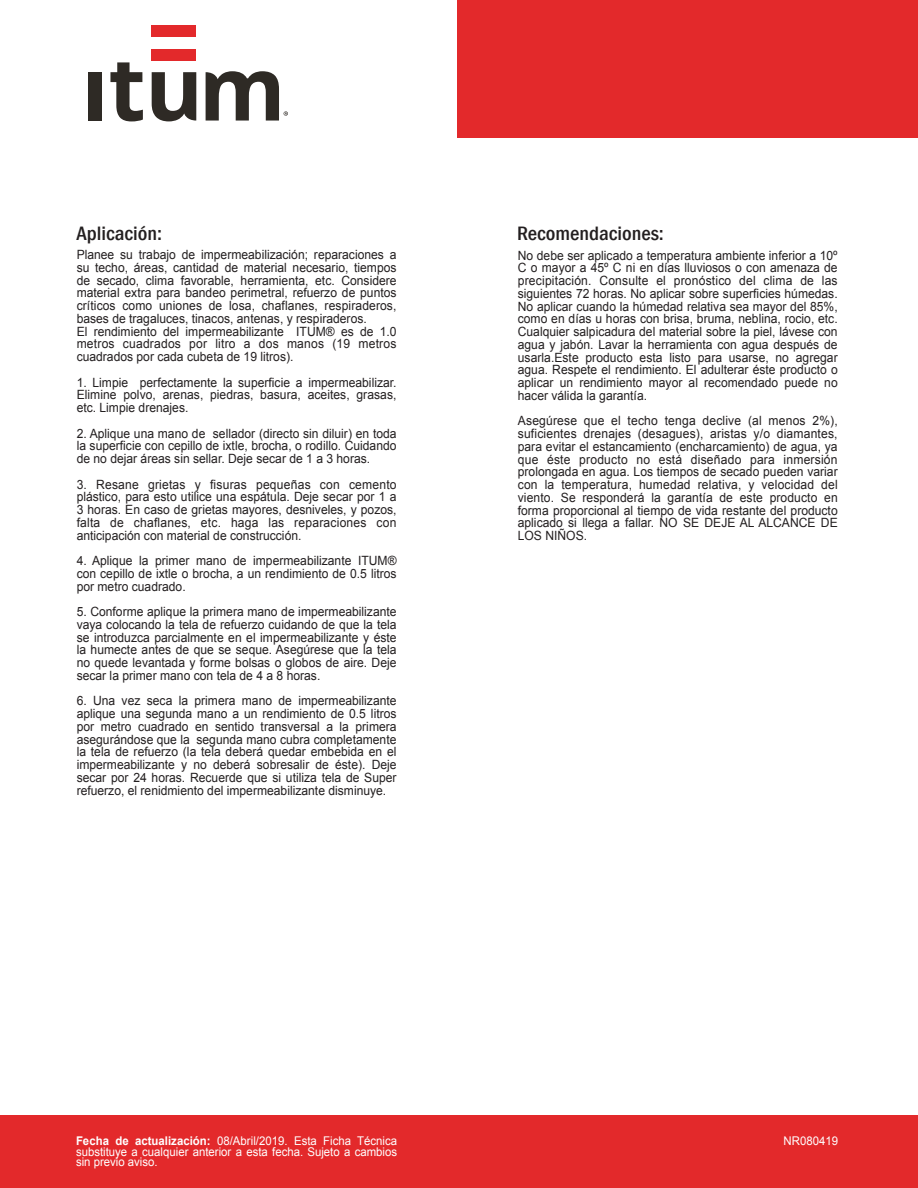
<style>
.page{position:relative;width:918px;height:1188px;background:#fff}
.page>*{position:absolute;margin:0;border:0;box-sizing:border-box;transform-origin:0 0}
.t1{font:500 condensed 19.95px "Franklin Gothic";color:#231f20;scale:1.05 1}
.t2{font:12.75px/12.8px "Arial";color:#231f20;text-align:justify;scale:.95 1}
.t3{font:12px/10.5px "Arial";color:#fff;text-align:justify;scale:.95 1}
.s1{font-weight:700}
</style>
<div class="page">
<div style="left:458px;top:0;width:460px;height:138px;background:#e3292b"></div>
<div style="left:0;top:1115px;width:918px;height:73px;background:#e3292b"></div>
<svg style="left:110px;top:62px;width:33px;height:59px"></svg>
<div style="left:152px;top:49px;width:44px;height:12px;background:#e3292b"></div>
<div style="left:152px;top:26px;width:44px;height:11px;background:#e3292b"></div>
<div style="left:88px;top:72px;width:13px;height:49px;background:#2e2a25"></div>
<svg style="left:152px;top:72px;width:44px;height:49px"></svg>
<svg style="left:206px;top:71px;width:82px;height:50px"></svg>
<h1 class="t1" style="left:76px;top:220px;width:83px">Aplicación:</h1>
<p class="t2" style="left:77px;top:248px;width:338px;text-align:left">Planee su trabajo de impermeabilización; reparaciones a su techo, áreas, cantidad de material necesario, tiempos de secado, clima favorable, herramienta, etc. Considere material extra para bandeo perimetral, refuerzo de puntos críticos como uniones de losa, chaflanes, respiraderos, bases de tragaluces, tinacos, antenas, y respiraderos.<br>El rendimiento del impermeabilizante ITUM® es de 1.0 metros cuadrados por litro a dos manos (19 metros cuadrados por cada cubeta de 19 litros).</p>
<p class="t2" style="left:77px;top:376px;width:338px">1. Limpie perfectamente la superficie a impermeabilizar.<br>Elimine polvo, arenas, piedras, basura, aceites, grasas, etc. Limpie drenajes.</p>
<p class="t2" style="left:77px;top:427px;width:338px">2. Aplique una mano de sellador (directo sin diluir) en toda la superficie con cepillo de ixtle, brocha, o rodillo. Cuidando de no dejar áreas sin sellar. Deje secar de 1 a 3 horas.</p>
<p class="t2" style="left:77px;top:478px;width:338px">3. Resane grietas y fisuras pequeñas con cemento plástico, para esto utilice una espátula. Deje secar por 1 a 3 horas. En caso de grietas mayores, desniveles, y pozos, falta de chaflanes, etc. haga las reparaciones con anticipación con material de construcción.</p>
<p class="t2" style="left:77px;top:554px;width:338px">4. Aplique la primer mano de impermeabilizante ITUM® con cepillo de ixtle o brocha, a un rendimiento de 0.5 litros por metro cuadrado.</p>
<p class="t2" style="left:77px;top:605px;width:338px">5. Conforme aplique la primera mano de impermeabilizante vaya colocando la tela de refuerzo cuidando de que la tela se introduzca parcialmente en el impermeabilizante y éste la humecte antes de que se seque. Asegúrese que la tela no quede levantada y forme bolsas o globos de aire. Deje secar la primer mano con tela de 4 a 8 horas.</p>
<p class="t2" style="left:77px;top:695px;width:338px">6. Una vez seca la primera mano de impermeabilizante aplique una segunda mano a un rendimiento de 0.5 litros por metro cuadrado en sentido transversal a la primera asegurándose que la segunda mano cubra completamente la tela de refuerzo (la tela deberá quedar embebida en el impermeabilizante y no deberá sobresalir de éste). Deje secar por 24 horas. Recuerde que si utiliza tela de Super refuerzo, el renidmiento del impermeabilizante disminuye.</p>
<h1 class="t1" style="left:517px;top:220px;width:141px">Recomendaciones:</h1>
<p class="t2" style="left:518px;top:249px;width:338px">No debe ser aplicado a temperatura ambiente inferior a 10º C o mayor a 45º C ni en días lluviosos o con amenaza de precipitación. Consulte el pronóstico del clima de las siguientes 72 horas. No aplicar sobre superficies húmedas.<br>No aplicar cuando la húmedad relativa sea mayor del 85%, como en días u horas con brisa, bruma, neblina, rocio, etc.<br>Cualquier salpicadura del material sobre la piel, lávese con agua y jabón. Lavar la herramienta con agua después de usarla.Este producto esta listo para usarse, no agregar agua. Respete el rendimiento. El adulterar éste producto o aplicar un rendimiento mayor al recomendado puede no hacer válida la garantía.</p>
<p class="t2" style="left:518px;top:415px;width:338px">Asegúrese que el techo tenga declive (al menos 2%), suficientes drenajes (desagues), aristas y/o diamantes, para evitar el estancamiento (encharcamiento) de agua, ya que éste producto no está diseñado para inmersión prolongada en agua. Los tiempos de secado pueden variar con la temperatura, humedad relativa, y velocidad del viento. Se responderá la garantía de este producto en forma proporcional al tiempo de vida restante del producto aplicado si llega a fallar. NO SE DEJE AL ALCANCE DE LOS NIÑOS.</p>
<p class="t3" style="left:76px;top:1136px;width:340px"><span class="s1">Fecha de actualización:</span> 08/Abril/2019. Esta Ficha Técnica substituye a cualquier anterior a esta fecha. Sujeto a cambios sin previo aviso.</p>
<p class="t3" style="left:784px;top:1136px;width:59px">NR080419</p>
</div>
